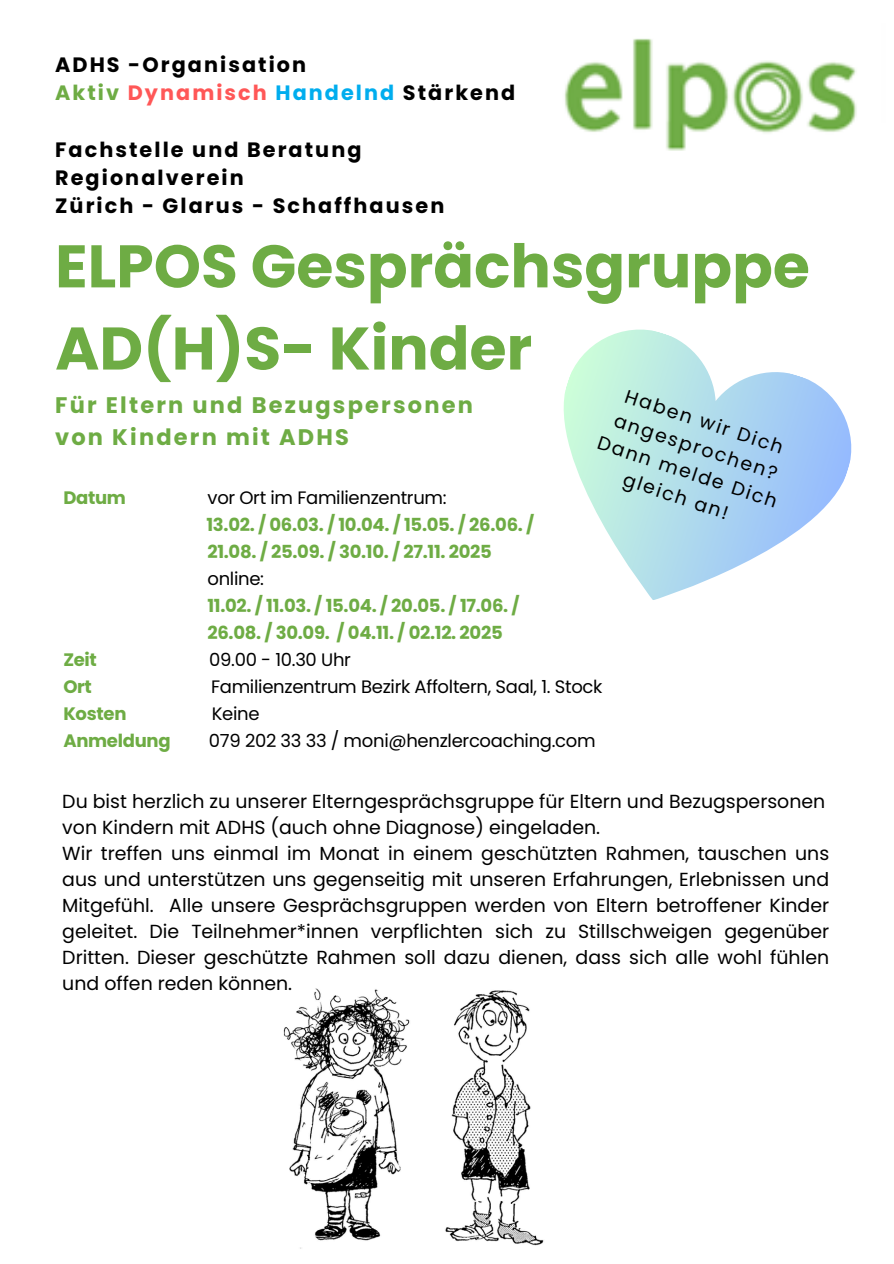
<style>
.page{position:relative;width:894px;height:1264px;background:#fff}
.page>*{position:absolute;margin:0;border:0;box-sizing:border-box;transform-origin:0 0}
.t1{font:700 60px/82.2px "Poppins";color:#6eac44}
.t2{font:700 22.5px/31.5px "Poppins";letter-spacing:.095em;color:#6eac44}
.t3{font:700 20.7px/28.2px "Poppins";letter-spacing:.1em;color:#000}
.t4{font:18.9px/26px "Poppins";color:#000;text-align:justify}
.t5{font:700 18px "Poppins";letter-spacing:-.015em;color:#6eac44}
.t6{font:18px "Poppins";letter-spacing:-.015em;color:#000}
.s1{color:#6eac44}
.s2{color:#ff5757}
.s3{color:#00adee}
</style>
<div class="page">
<svg style="left:563px;top:329px;width:289px;height:271px"></svg>
<img style="left:283px;top:988px;width:261px;height:261px">
<img style="left:564px;top:38px;width:293px;height:113px">
<p class="t3" style="left:55px;top:51px;width:461px">ADHS -Organisation<br><span class="s1">Aktiv</span> <span class="s2">Dynamisch</span> <span class="s3">Handelnd</span> Stärkend</p>
<p class="t3" style="left:55px;top:135px;width:390px">Fachstelle und Beratung<br>Regionalverein<br>Zürich - Glarus - Schaffhausen</p>
<p class="t1" style="left:55px;top:225px;width:756px">ELPOS Gesprächsgruppe<br>AD(H)S- Kinder</p>
<p class="t2" style="left:55px;top:390px;width:419px">Für Eltern und Bezugspersonen von Kindern mit ADHS</p>
<p class="t4" style="left:618px;top:379px;width:190px;line-height:26.4px;text-align:center;rotate:18deg">Haben wir Dich angesprochen?<br>Dann melde Dich gleich an!</p>
<p class="t5" style="left:63px;top:484px;width:64px">Datum</p>
<p class="t6" style="left:207px;top:484px;width:240px">vor Ort im Familienzentrum:</p>
<p class="t5" style="left:206px;top:511px;width:329px">13.02. / 06.03. / 10.04. / 15.05. / 26.06. /</p>
<p class="t5" style="left:207px;top:538px;width:286px">21.08. / 25.09. / 30.10. / 27.11. 2025</p>
<p class="t6" style="left:207px;top:565px;width:58px">online:</p>
<p class="t5" style="left:207px;top:592px;width:313px">11.02. / 11.03. / 15.04. / 20.05. / 17.06. /</p>
<p class="t5" style="left:207px;top:619px;width:297px">26.08. / 30.09. / 04.11. / 02.12. 2025</p>
<p class="t5" style="left:63px;top:646px;width:35px">Zeit</p>
<p class="t6" style="left:209px;top:646px;width:143px">09.00 - 10.30 Uhr</p>
<p class="t5" style="left:63px;top:673px;width:30px">Ort</p>
<p class="t6" style="left:211px;top:673px;width:393px">Familienzentrum Bezirk Affoltern, Saal, 1. Stock</p>
<p class="t5" style="left:63px;top:700px;width:65px">Kosten</p>
<p class="t6" style="left:212px;top:700px;width:49px">Keine</p>
<p class="t5" style="left:63px;top:727px;width:109px">Anmeldung</p>
<p class="t6" style="left:209px;top:727px;width:388px">079 202 33 33 / moni@henzlercoaching.com</p>
<h1 class="t4" style="left:62px;top:788px;width:764px">Du bist herzlich zu unserer Elterngesprächsgruppe für Eltern und Bezugspersonen</h1>
<h1 class="t4" style="left:62px;top:814px;width:539px">von Kindern mit ADHS (auch ohne Diagnose) eingeladen.</h1>
<h1 class="t4" style="left:62px;top:840px;width:768px">Wir treffen uns einmal im Monat in einem geschützten Rahmen, tauschen uns aus und unterstützen uns gegenseitig mit unseren Erfahrungen, Erlebnissen und Mitgefühl. Alle unsere Gesprächsgruppen werden von Eltern betroffener Kinder geleitet. Die Teilnehmer*innen verpflichten sich zu Stillschweigen gegenüber Dritten. Dieser geschützte Rahmen soll dazu dienen, dass sich alle wohl fühlen und offen reden können.</h1>
</div>
